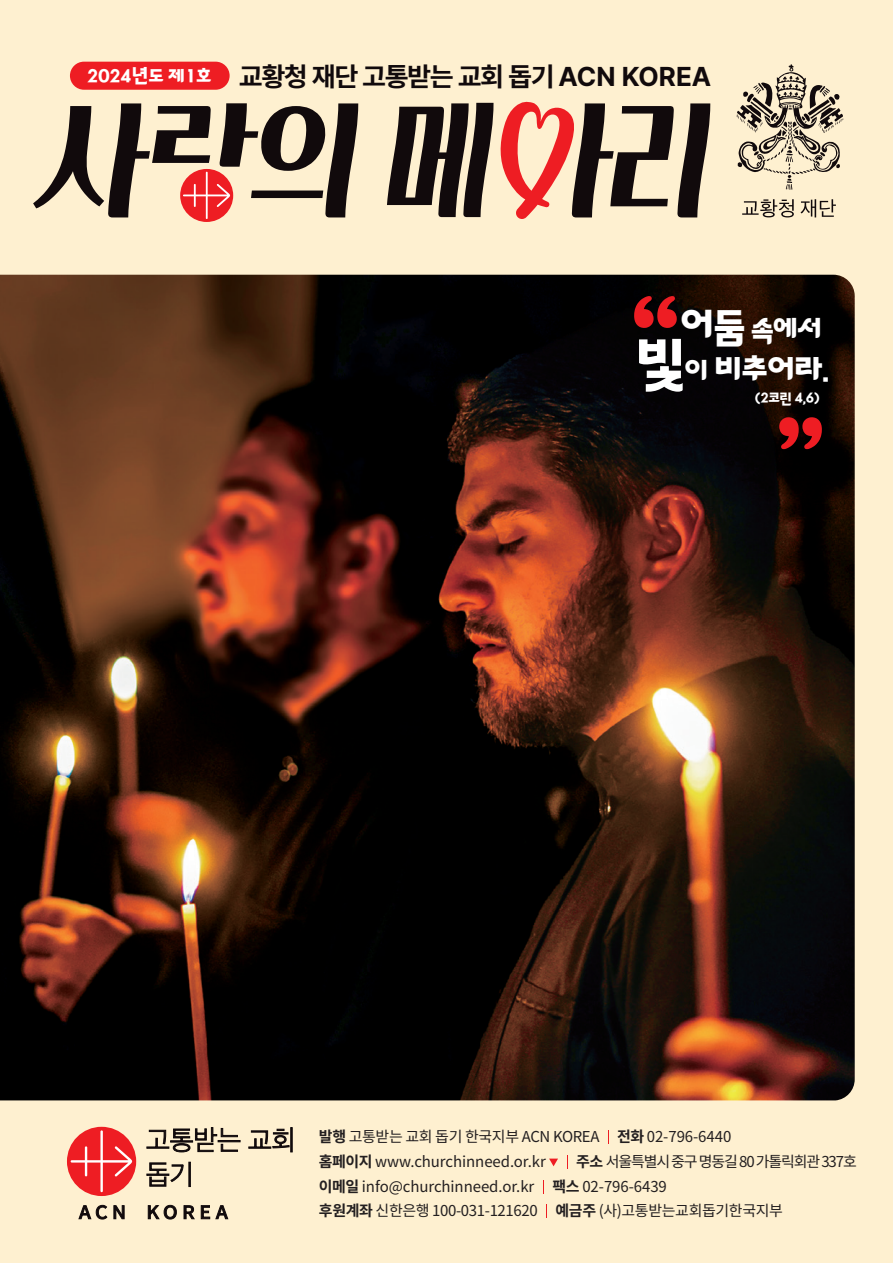
<style>
.page{position:relative;width:893px;height:1263px;background:#fef0d0}
.page>*{position:absolute;margin:0;border:0;box-sizing:border-box;transform-origin:0 0}
.t1{font:30.75px "Gapyeong Wave";color:#fff}
.t2{font:700 27px "Pretendard";letter-spacing:-.03em;color:#110a0c}
.t3{font:27px "Gapyeong Wave";color:#fff}
.t4{font:18px "Gapyeong Wave";color:#fff}
.캡션{font:15px "Noto Sans CJ Kkr";letter-spacing:-.025em;color:#231f20}
.캡션-2{font:15px "Noto Sans CJ Kkr";letter-spacing:-.005em;color:#231f20}
.캡션-3{font:15px "Noto Sans CJ Kkr";letter-spacing:-.075em;color:#231f20}
.t5{font:13.5px "Gapyeong Wave";color:#fff}
.s1{font-size:37.5px}
.s2{font-size:54px}
.s3{font-size:27px}
.s4{font-weight:700}
</style>
<div class="page">
<svg style="left:737px;top:64px;width:106px;height:126px"></svg>
<svg style="left:800px;top:199px;width:36px;height:18px"></svg>
<svg style="left:742px;top:199px;width:52px;height:18px"></svg>
<div style="left:70px;top:62px;width:160px;height:28px;background:#ee1d23;border-radius:14px"></div>
<svg style="left:33px;top:103px;width:677px;height:114px"></svg>
<div style="left:180px;top:169px;width:53px;height:53px;background:#ee1d23;border-radius:50%"></div>
<svg style="left:183px;top:172px;width:47px;height:47px"></svg>
<svg style="left:608px;top:1130px;width:1px;height:14px"></svg>
<svg style="left:549px;top:1158px;width:9px;height:8px"></svg>
<svg style="left:567px;top:1155px;width:1px;height:14px"></svg>
<svg style="left:543px;top:1180px;width:1px;height:13px"></svg>
<svg style="left:546px;top:1205px;width:1px;height:13px"></svg>
<img style="left:0;top:275px;width:855px;height:825px">
<svg style="left:779px;top:417px;width:43px;height:32px"></svg>
<svg style="left:634px;top:296px;width:43px;height:32px"></svg>
<svg style="left:148px;top:1205px;width:80px;height:14px"></svg>
<svg style="left:78px;top:1205px;width:47px;height:14px"></svg>
<div style="left:67px;top:1127px;width:69px;height:69px;background:#ee1d23;border-radius:50%"></div>
<svg style="left:71px;top:1130px;width:61px;height:62px"></svg>
<svg style="left:147px;top:1162px;width:44px;height:25px"></svg>
<svg style="left:147px;top:1127px;width:146px;height:25px"></svg>
<svg style="left:499px;top:101px;width:76px;height:118px"></svg>
<p class="t4" style="left:87px;top:64px;width:126px">2024년도 제1호</p>
<p class="t2" style="left:239px;top:57px;width:474px">교황청 재단 고통받는 교회 돕기 ACN KOREA</p>
<p class="t3" style="left:680px;top:311px;width:144px"><span class="s1">어둠</span> 속에서</p>
<p class="t1" style="left:636px;top:350px;width:196px"><span class="s2">빛</span><span class="s3">이</span> 비추어라.</p>
<p class="t5" style="left:754px;top:390px;width:67px">(2코린 4,6)</p>
<p class="캡션" style="left:319px;top:1128px;width:414px"><span class="s4">발행</span> 고통받는 교회 돕기 한국지부 ACN KOREA <span class="s4">전화</span> 02-796-6440</p>
<p class="캡션-2" style="left:319px;top:1153px;width:228px"><span class="s4">홈페이지</span> www.churchinneed.or.kr</p>
<p class="캡션-3" style="left:576px;top:1153px;width:282px"><span class="s4">주소</span> 서울특별시 중구 명동길 80 가톨릭회관 337호</p>
<p class="캡션-2" style="left:319px;top:1178px;width:350px"><span class="s4">이메일</span> info@churchinneed.or.kr <span class="s4">팩스</span> 02-796-6439</p>
<p class="캡션" style="left:319px;top:1202px;width:466px"><span class="s4">후원계좌</span> 신한은행 100-031-121620 <span class="s4">예금주</span> (사)고통받는교회돕기한국지부</p>
</div>
